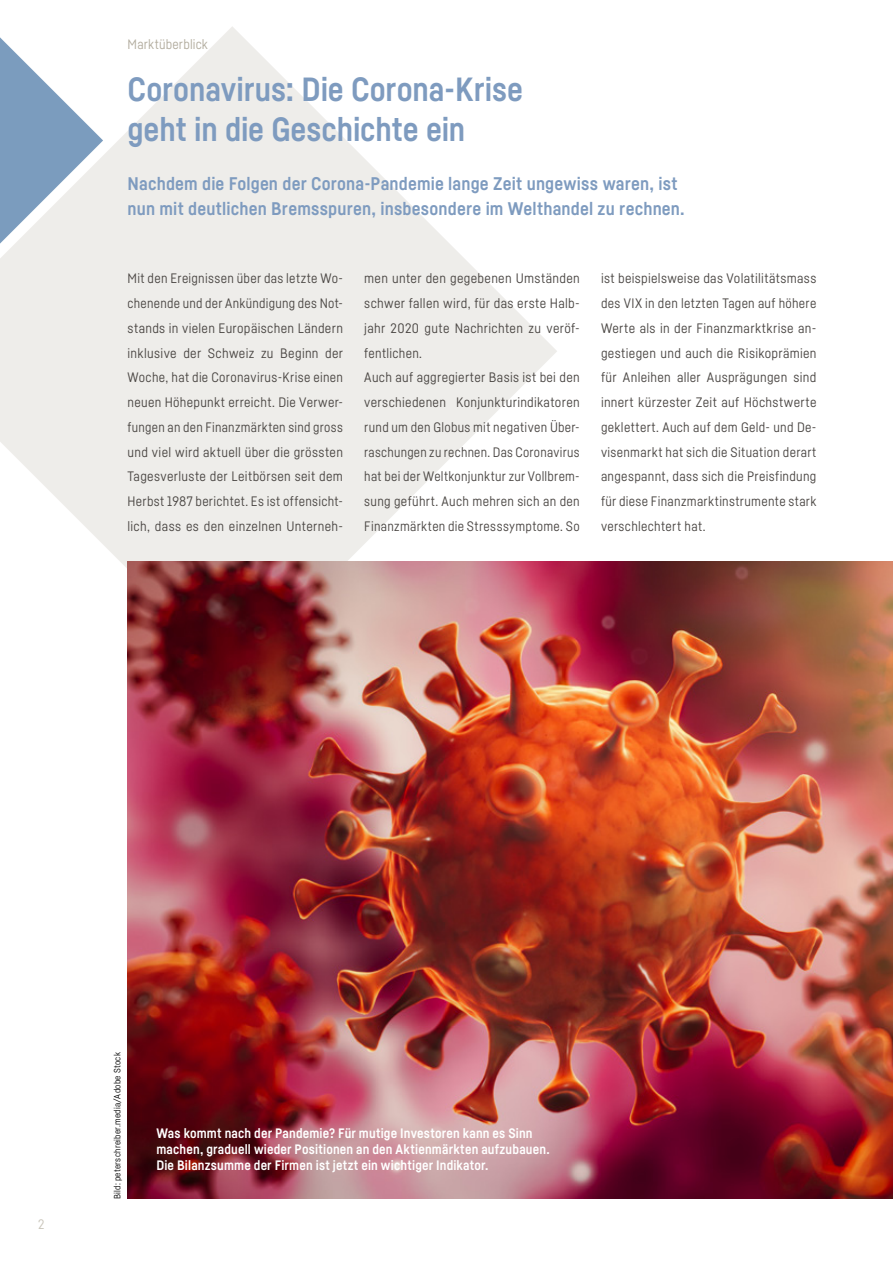
<style>
.page{position:relative;width:893px;height:1263px;background:#fff}
.page>*{position:absolute;margin:0;border:0;box-sizing:border-box;transform-origin:0 0}
.t1{font:700 33px/39.6px "Fabrikat";letter-spacing:-.005em;color:#7e9bbf}
.t2{font:700 18px/24.8px "Fabrikat";letter-spacing:.01em;color:#7e9bbf}
.t3{font:13.5px/24.8px "Fabrikat";letter-spacing:.02em;color:#4b4744;text-align:justify}
.t4{font:700 13.5px/16.2px "Fabrikat";letter-spacing:.01em;color:#fff}
.t5{font:13.5px "Fabrikat";letter-spacing:.01em;color:#b2ac9e}
.t6{font:13.5px "Fabrikat";color:#c9c5ba}
.t7{font:9px "Fabrikat";letter-spacing:.025em;color:#000}
</style>
<div class="page">
<svg style="left:0;top:26px;width:557px;height:649px;fill:#eeedea"></svg>
<svg style="left:0;top:26px;width:103px;height:338px"></svg>
<img style="left:128px;top:561px;width:765px;height:638px">
<p class="t5" style="left:128px;top:36px;width:82px">Marktüberblick</p>
<h1 class="t1" style="left:128px;top:69px;width:397px">Coronavirus: Die Corona-Krise geht in die Geschichte ein</h1>
<h2 class="t2" style="left:128px;top:171px;width:559px">Nachdem die Folgen der Corona-Pandemie lange Zeit ungewiss waren, ist nun mit deutlichen Bremsspuren, insbesondere im Welthandel zu rechnen.</h2>
<p class="t3" style="left:128px;top:266px;width:217px">Mit den Ereignissen über das letzte Wo&shy;chenende und der Ankündigung des Not&shy;stands in vielen Europäischen Ländern inklusive der Schweiz zu Beginn der Woche, hat die Coronavirus-Krise einen neuen Höhepunkt erreicht. Die Verwer&shy;fungen an den Finanzmärkten sind gross und viel wird aktuell über die grössten Tagesverluste der Leitbörsen seit dem Herbst 1987 berichtet. Es ist offensicht&shy;lich, dass es den einzelnen Unterneh-</p>
<p class="t3" style="left:364px;top:266px;width:217px;text-align:left">men unter den gegebenen Umständen schwer fallen wird, für das erste Halb&shy;jahr 2020 gute Nachrichten zu veröf&shy;fentlichen.<br>Auch auf aggregierter Basis ist bei den verschiedenen Konjunkturindikatoren rund um den Globus mit negativen Über&shy;raschungen zu rechnen. Das Coronavirus hat bei der Weltkonjunktur zur Vollbrem&shy;sung geführt. Auch mehren sich an den Finanzmärkten die Stresssymptome. So</p>
<p class="t3" style="left:601px;top:266px;width:217px">ist beispielsweise das Volatilitätsmass des VIX in den letzten Tagen auf höhere Werte als in der Finanzmarktkrise an&shy;gestiegen und auch die Risikoprämien für Anleihen aller Ausprägungen sind innert kürzester Zeit auf Höchstwerte geklettert. Auch auf dem Geld- und De&shy;visenmarkt hat sich die Situation derart angespannt, dass sich die Preisfindung für diese Finanzmarktinstrumente stark verschlechtert hat.</p>
<p class="t6" style="left:38px;top:1216px;width:8px">2</p>
<p class="t7" style="left:112px;top:1199px;width:148px;rotate:-90deg">Bild: peterschreiber.media/Adobe Stock</p>
<p class="t4" style="left:156px;top:1124px;width:395px">Was kommt nach der Pandemie? Für mutige Investoren kann es Sinn machen, graduell wieder Positionen an den Aktienmärkten aufzubauen.<br>Die Bilanzsumme der Firmen ist jetzt ein wichtiger Indikator.</p>
</div>
